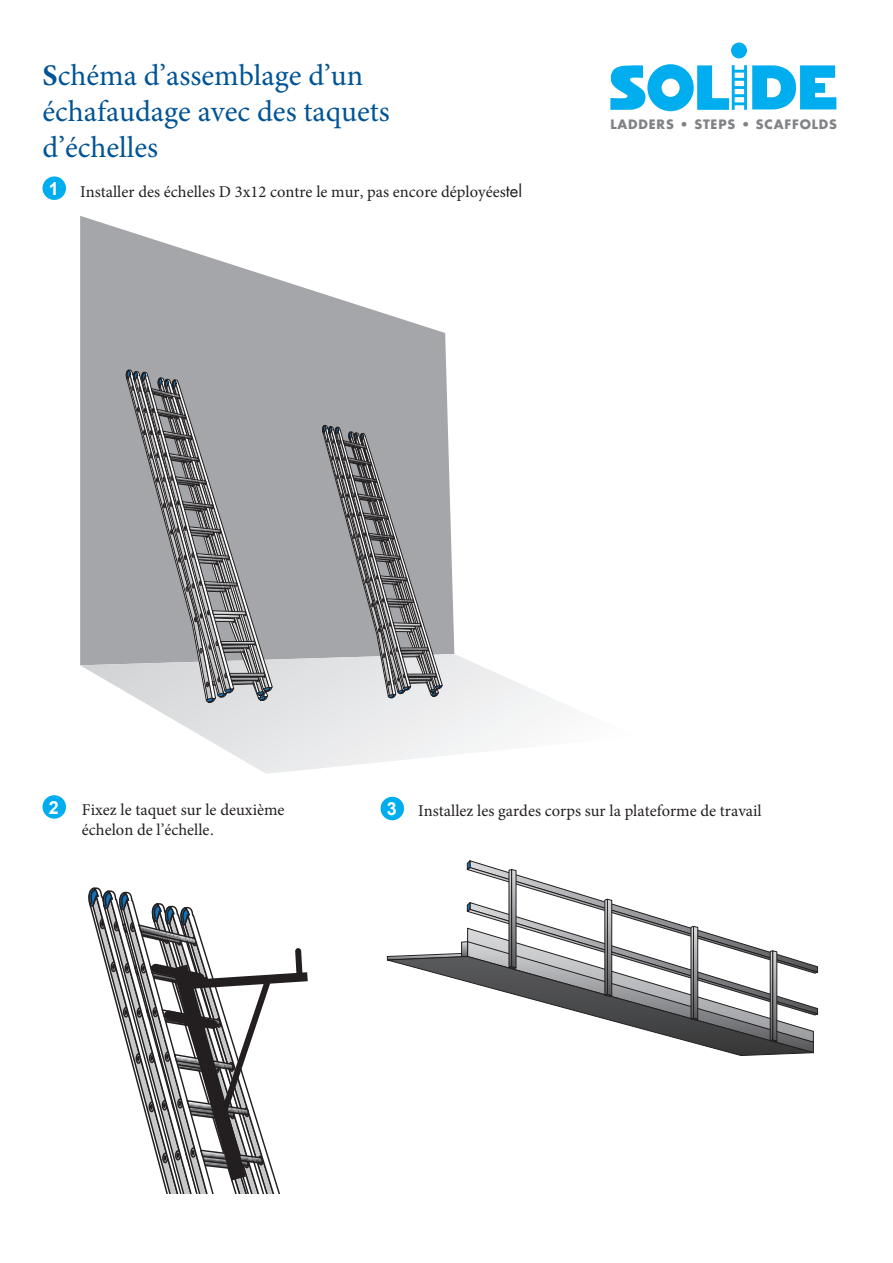
<style>
.page{position:relative;width:893px;height:1263px;background:#fff}
.page>*{position:absolute;margin:0;border:0;box-sizing:border-box;transform-origin:0 0}
.t1{font:30px/36px "Minion Pro";color:#005495}
.Bodytekst_insprong{font:700 18px "Arial";color:#fff}
.t2{font:16.5px "Minion Pro";color:#231f20}
.t3{font:700 12.6px "Futura";letter-spacing:.065em;color:#808285}
.s1{font-weight:700}
.s2{font-family:"Futura"}
</style>
<div class="page">
<div style="left:731px;top:43px;width:16px;height:15px;background:#00aeef;border-radius:50%"></div>
<svg style="left:610px;top:64px;width:226px;height:47px"></svg>
<div style="left:43px;top:176px;width:23px;height:24px;background:#00aeef;border-radius:50%"></div>
<div style="left:381px;top:797px;width:23px;height:23px;background:#00aeef;border-radius:50%"></div>
<div style="left:43px;top:795px;width:23px;height:24px;background:#00aeef;border-radius:50%"></div>
<svg style="left:80px;top:216px;width:374px;height:438px;fill:#a5a6aa"></svg>
<svg style="left:80px;top:654px;width:478px;height:120px"></svg>
<svg style="left:125px;top:369px;width:148px;height:334px"></svg>
<svg style="left:322px;top:425px;width:121px;height:274px"></svg>
<svg style="left:88px;top:887px;width:220px;height:307px"></svg>
<svg style="left:386px;top:860px;width:433px;height:196px"></svg>
<p class="t1" style="left:43px;top:57px;width:349px"><span class="s1">S</span>chéma d’assemblage d’un échafaudage avec des taquets d’échelles</p>
<p class="Bodytekst_insprong" style="left:49px;top:177px;width:12px">1</p>
<p class="t2" style="left:80px;top:180px;width:443px">Installer des échelles D 3x12 contre le mur, pas encore déployées<span class="s2">tel</span></p>
<p class="t3" style="left:610px;top:116px;width:228px">LADDERS • STEPS • SCAFFOLDS</p>
<p class="Bodytekst_insprong" style="left:49px;top:795px;width:12px">2</p>
<p class="Bodytekst_insprong" style="left:387px;top:797px;width:12px">3</p>
<p class="t2" style="left:82px;top:798px;width:204px">Fixez le taquet sur le deuxième</p>
<p class="t2" style="left:418px;top:800px;width:345px">Installez les gardes corps sur la plateforme de travail</p>
<p class="t2" style="left:82px;top:819px;width:134px">échelon de l’échelle<span class="s2">.</span></p>
</div>
